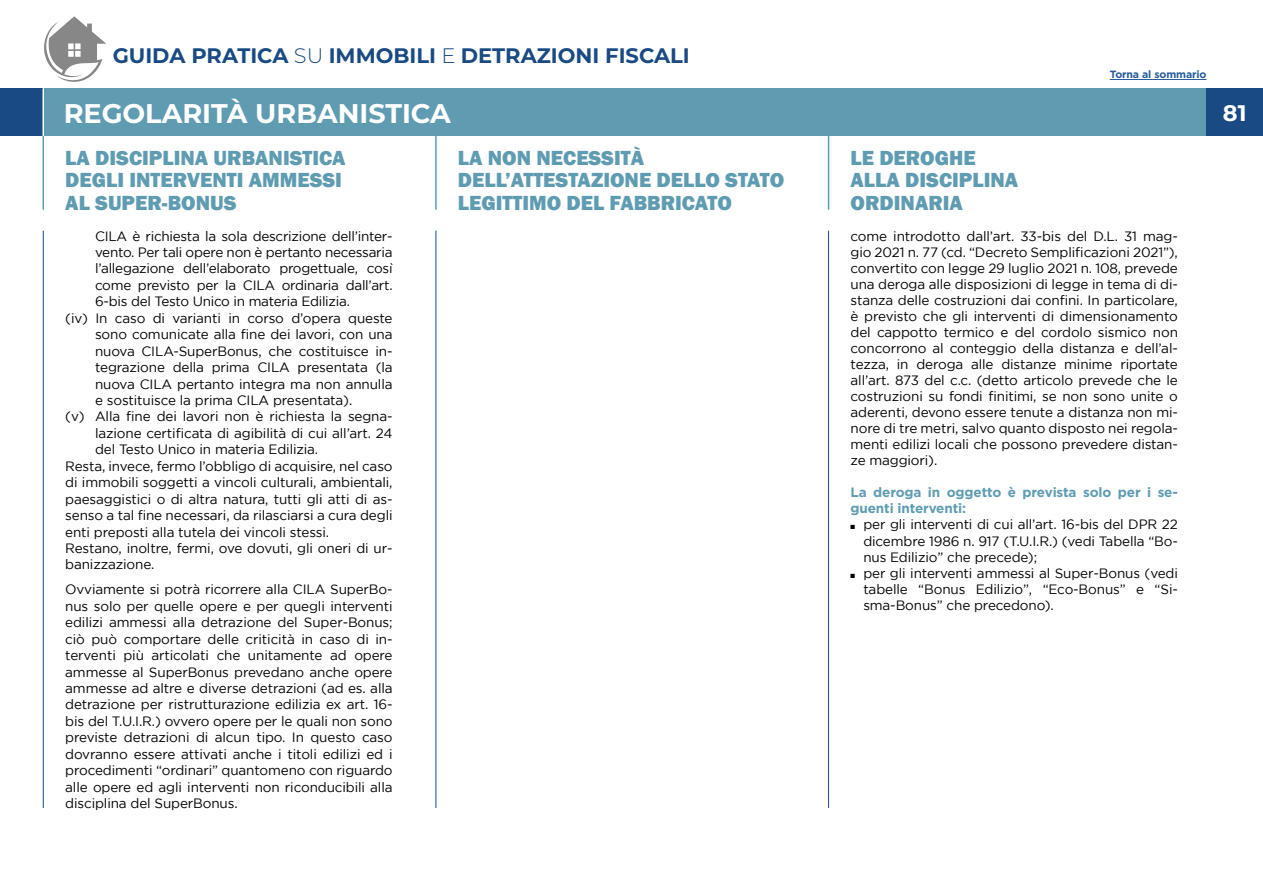
<style>
.page{position:relative;width:1263px;height:893px;background:#fff}
.page>*{position:absolute;margin:0;border:0;box-sizing:border-box;transform-origin:0 0}
.t1{font:700 27px "Montserrat";color:#fff}
.t2{font:700 22.5px "Montserrat";color:#fff}
.t3{font:800 21px/22.5px "Franklin Gothic";color:#5f9cb2}
.t4{font:700 21px "Montserrat";color:#194a83}
.t5{font:13.5px/16px "Gotham";letter-spacing:-.01em;color:#000;text-align:justify}
.t6{font:700 13.5px/16px "Gotham Pro";letter-spacing:-.01em;color:#5f9cb2}
.t7{font:700 10.5px "Gotham Pro";letter-spacing:-.01em;color:#275b9b}
.s1{font-weight:300}
</style>
<div class="page">
<div style="left:0;top:89px;width:43px;height:47px;background:#194a83"></div>
<div style="left:44px;top:89px;width:1162px;height:47px;background:#5f9cb2"></div>
<hr style="left:828px;top:136px;width:1px;height:74px;background:#5f9cb2">
<hr style="left:435px;top:136px;width:2px;height:74px;background:#5f9cb2">
<hr style="left:43px;top:136px;width:1px;height:74px;background:#5f9cb2">
<svg style="left:44px;top:16px;width:62px;height:66px"></svg>
<hr style="left:828px;top:231px;width:1px;height:577px;background:#194a83">
<hr style="left:435px;top:231px;width:1px;height:577px;background:#194a83">
<hr style="left:43px;top:231px;width:1px;height:577px;background:#194a83">
<div style="left:1206px;top:89px;width:57px;height:47px;background:#194a83"></div>
<hr style="left:1110px;top:79px;width:96px;height:1px;background:#275b9b">
<h3 class="t4" style="left:113px;top:41px;width:579px">GUIDA PRATICA <span class="s1">SU</span> IMMOBILI <span class="s1">E</span> DETRAZIONI FISCALI</h3>
<h1 class="t1" style="left:64px;top:94px;width:389px">REGOLARITÀ URBANISTICA</h1>
<h3 class="t3" style="left:65px;top:146px;width:282px">LA DISCIPLINA URBANISTICA<br>DEGLI INTERVENTI AMMESSI<br>AL SUPER-BONUS</h3>
<p class="t5" style="left:95px;top:228px;width:299px">CILA è richiesta la sola descrizione dell’inter-</p>
<p class="t5" style="left:95px;top:244px;width:299px">vento. Per tali opere non è pertanto necessaria</p>
<p class="t5" style="left:95px;top:260px;width:299px">l’allegazione dell’elaborato progettuale, così</p>
<p class="t5" style="left:95px;top:277px;width:299px">come previsto per la CILA ordinaria dall’art.</p>
<p class="t5" style="left:95px;top:293px;width:256px">6-bis del Testo Unico in materia Edilizia.</p>
<p class="t5" style="left:65px;top:310px;width:329px">(iv) In caso di varianti in corso d’opera queste</p>
<p class="t5" style="left:95px;top:326px;width:299px">sono comunicate alla fine dei lavori, con una</p>
<p class="t5" style="left:95px;top:343px;width:299px">nuova CILA-SuperBonus, che costituisce in-</p>
<p class="t5" style="left:95px;top:359px;width:299px">tegrazione della prima CILA presentata (la</p>
<p class="t5" style="left:95px;top:376px;width:299px">nuova CILA pertanto integra ma non annulla</p>
<p class="t5" style="left:95px;top:392px;width:259px">e sostituisce la prima CILA presentata).</p>
<p class="t5" style="left:65px;top:408px;width:329px">(v) Alla fine dei lavori non è richiesta la segna-</p>
<p class="t5" style="left:95px;top:425px;width:299px">lazione certificata di agibilità di cui all’art. 24</p>
<p class="t5" style="left:95px;top:441px;width:225px">del Testo Unico in materia Edilizia.</p>
<p class="t5" style="left:65px;top:458px;width:329px">Resta, invece, fermo l’obbligo di acquisire, nel caso</p>
<p class="t5" style="left:65px;top:474px;width:329px">di immobili soggetti a vincoli culturali, ambientali,</p>
<p class="t5" style="left:65px;top:491px;width:329px">paesaggistici o di altra natura, tutti gli atti di as-</p>
<p class="t5" style="left:65px;top:507px;width:329px">senso a tal fine necessari, da rilasciarsi a cura degli</p>
<p class="t5" style="left:65px;top:524px;width:265px">enti preposti alla tutela dei vincoli stessi.</p>
<p class="t5" style="left:65px;top:540px;width:329px">Restano, inoltre, fermi, ove dovuti, gli oneri di ur-</p>
<p class="t5" style="left:65px;top:556px;width:91px">banizzazione.</p>
<p class="t5" style="left:65px;top:581px;width:329px;line-height:16.5px">Ovviamente si potrà ricorrere alla CILA SuperBo&shy;nus solo per quelle opere e per quegli interventi edilizi ammessi alla detrazione del Super-Bonus; ciò può comportare delle criticità in caso di in&shy;terventi più articolati che unitamente ad opere ammesse al SuperBonus prevedano anche opere ammesse ad altre e diverse detrazioni (ad es. alla detrazione per ristrutturazione edilizia ex art. 16- bis del T.U.I.R.) ovvero opere per le quali non sono previste detrazioni di alcun tipo. In questo caso dovranno essere attivati anche i titoli edilizi ed i procedimenti “ordinari” quantomeno con riguardo alle opere ed agli interventi non riconducibili alla disciplina del SuperBonus.</p>
<h3 class="t3" style="left:458px;top:146px;width:328px">LA NON NECESSITÀ<br>DELL’ATTESTAZIONE DELLO STATO<br>LEGITTIMO DEL FABBRICATO</h3>
<h3 class="t3" style="left:850px;top:146px;width:169px">LE DEROGHE<br>ALLA DISCIPLINA<br>ORDINARIA</h3>
<p class="t7" style="left:1110px;top:68px;width:98px">Torna al sommario</p>
<p class="t5" style="left:850px;top:228px;width:329px">come introdotto dall’art. 33-bis del D.L. 31 mag&shy;gio 2021 n. 77 (cd. “Decreto Semplificazioni 2021”), convertito con legge 29 luglio 2021 n. 108, prevede una deroga alle disposizioni di legge in tema di di&shy;stanza delle costruzioni dai confini. In particolare, è previsto che gli interventi di dimensionamento del cappotto termico e del cordolo sismico non concorrono al conteggio della distanza e dell’al&shy;tezza, in deroga alle distanze minime riportate all’art. 873 del c.c. (detto articolo prevede che le costruzioni su fondi finitimi, se non sono unite o aderenti, devono essere tenute a distanza non mi&shy;nore di tre metri, salvo quanto disposto nei regola&shy;menti edilizi locali che possono prevedere distan&shy;ze maggiori).</p>
<p class="t6" style="left:850px;top:484px;width:329px">La deroga in oggetto è prevista solo per i se&shy;guenti interventi:</p>
<p class="t5" style="left:863px;top:516px;width:316px;text-indent:-13px">■ per gli interventi di cui all’art. 16-bis del DPR 22 dicembre 1986 n. 917 (T.U.I.R.) (vedi Tabella “Bo&shy;nus Edilizio” che precede);</p>
<p class="t5" style="left:863px;top:565px;width:316px;text-indent:-13px">■ per gli interventi ammessi al Super-Bonus (vedi tabelle “Bonus Edilizio”, “Eco-Bonus” e “Si&shy;sma-Bonus” che precedono).</p>
<h2 class="t2" style="left:1223px;top:97px;width:25px">81</h2>
</div>
